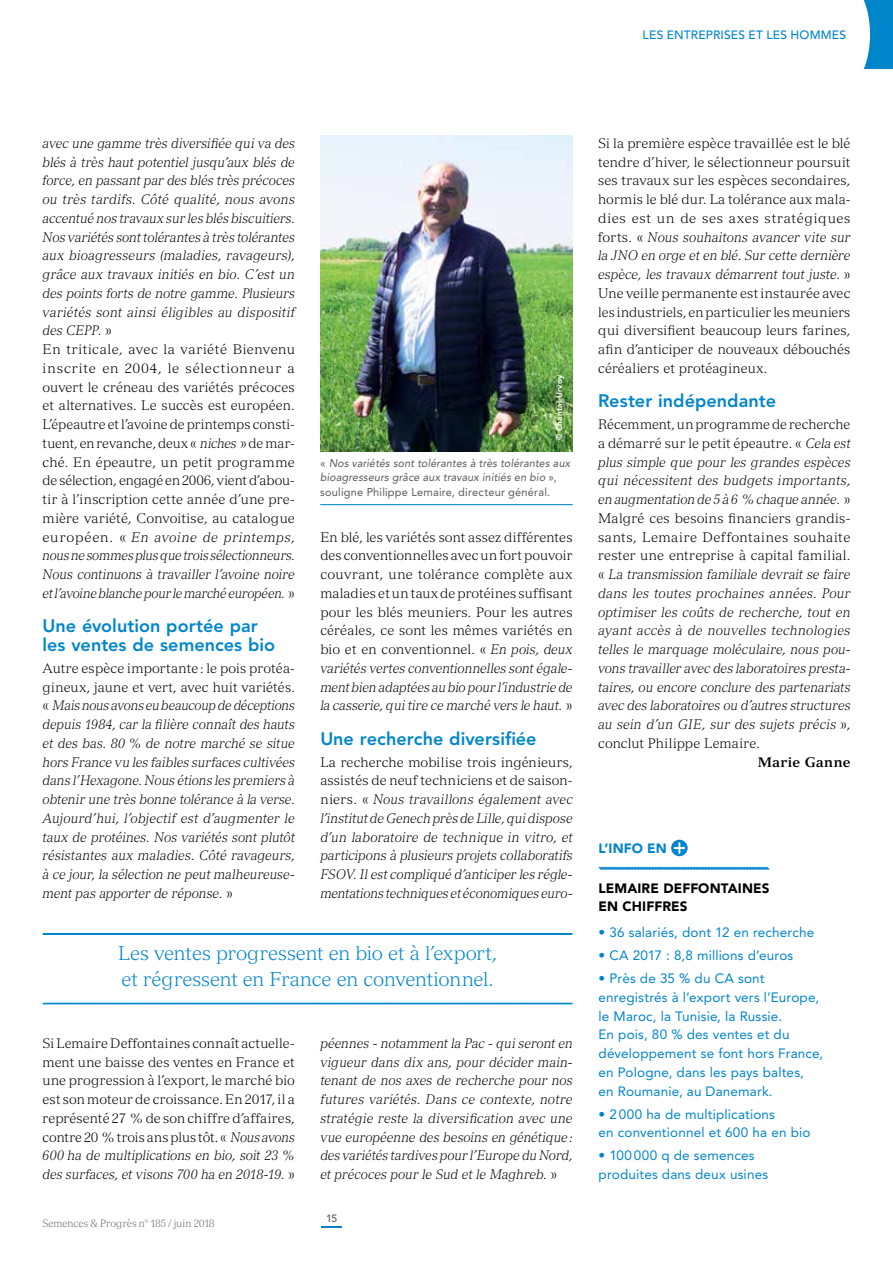
<style>
.page{position:relative;width:893px;height:1263px;background:#fff}
.page>*{position:absolute;margin:0;border:0;box-sizing:border-box;transform-origin:0 0}
.t1{font:300 19.5px/25.5px "Versailles LT Std";letter-spacing:-.005em;color:#0085cb}
.t2{font:800 18px/18.8px "Avenir LT Std";color:#0085cb}
.t3{font:italic 300 13.5px/18.8px "Versailles LT Std";letter-spacing:.01em;color:#000;scale:.95 1}
.t4{font:300 13.5px/18.8px "Versailles LT Std";letter-spacing:.01em;color:#000;text-align:justify}
.t5{font:italic 300 13.5px/18.8px "Versailles LT Std";letter-spacing:.01em;color:#000;text-align:justify;scale:.94 1}
.t6{font:italic 300 13.5px/18.8px "Versailles LT Std";letter-spacing:.01em;color:#000;text-align:justify;scale:.96 1}
.t7{font:13.5px/18.8px "Avenir LT Std";letter-spacing:.01em;color:#0085cb}
.t8{font:italic 300 13.5px "Versailles LT Std";letter-spacing:.03em;color:#000}
.t9{font:italic 300 13.5px "Versailles LT Std";letter-spacing:.03em;color:#000;scale:.96 1}
.t10{font:italic 300 13.5px "Versailles LT Std";letter-spacing:.01em;color:#000}
.t11{font:300 13.5px "Versailles LT Std";letter-spacing:.03em;color:#000}
.t12{font:900 13.5px/18.8px "Avenir LT Std";letter-spacing:.01em;color:#000}
.t13{font:700 13.5px "Versailles LT Std";letter-spacing:.02em;color:#000}
.t14{font:900 13.5px "Avenir LT Std";letter-spacing:.01em;color:#0085cb}
.t15{font:500 12px "Avenir LT Std";letter-spacing:.015em;color:#0085cb}
.t16{font:italic 11.25px/14.2px "Avenir LT Std";letter-spacing:.015em;color:#58595b;scale:.95 1}
.t17{font:300 10.5px "Versailles LT Std";letter-spacing:-.005em;color:#6d6e71;scale:.96 1}
.t18{font:500 10.5px "Avenir LT Std";color:#58595b}
.t19{font:800 8.25px "Avenir LT Std";letter-spacing:.03em;color:#fff}
.s1{font-style:normal}
.s2{font-style:italic}
</style>
<div class="page">
<svg style="left:864px;top:0;width:29px;height:69px;background:#2395d2"></svg>
<hr style="left:322px;top:1226px;width:20px;height:2px;background:#0085cb">
<hr style="left:320px;top:504px;width:253px;height:1px;background:#0085cb">
<svg style="left:598px;top:866px;width:172px;height:4px"></svg>
<svg style="left:671px;top:840px;width:17px;height:16px"></svg>
<svg style="left:674px;top:843px;width:10px;height:10px"></svg>
<img style="left:320px;top:136px;width:253px;height:315px">
<svg style="left:42px;top:933px;width:531px;height:2px"></svg>
<svg style="left:42px;top:1002px;width:531px;height:2px"></svg>
<p class="t15" style="left:643px;top:28px;width:205px">LES ENTREPRISES ET LES HOMMES</p>
<p class="t3" style="left:43px;top:134px;width:267px">avec une gamme très diversifiée qui va des blés à très haut potentiel jusqu’aux blés de force, en passant par des blés très précoces ou très tardifs. Côté qualité, nous avons accentué nos travaux sur les blés biscuitiers.<br>Nos variétés sont tolérantes à très tolérantes aux bioagresseurs (maladies, ravageurs), grâce aux travaux initiés en bio. C’est un des points forts de notre gamme. Plusieurs variétés sont ainsi éligibles au dispositif des CEPP. <span class="s1">»<br>En triticale, avec la variété Bienvenu inscrite en 2004, le sélectionneur a ouvert le créneau des variétés précoces et alternatives. Le succès est européen.<br>L’épeautre et l’avoine de printemps consti&shy;tuent, en revanche, deux «</span> niches <span class="s1">» de mar&shy;ché. En épeautre, un petit programme de sélection, engagé en 2006, vient d’abou&shy;tir à l’inscription cette année d’une pre&shy;mière variété, Convoitise, au catalogue européen. «</span> En avoine de printemps, nous ne sommes plus que trois sélectionneurs.<br>Nous continuons à travailler l’avoine noire et l’avoine blanche pour le marché européen. <span class="s1">»</span></p>
<p class="t2" style="left:43px;top:617px;width:234px">Une évolution portée par les ventes de semences bio</p>
<p class="t5" style="left:43px;top:659px;width:270px"><span class="s1">Autre espèce importante: le pois protéa&shy;gineux, jaune et vert, avec huit variétés. «</span> Mais nous avons eu beaucoup de déceptions depuis 1984, car la filière connaît des hauts et des bas. 80 % de notre marché se situe hors France vu les faibles surfaces cultivées dans l’Hexagone. Nous étions les premiers à obtenir une très bonne tolérance à la verse.<br>Aujourd’hui, l’objectif est d’augmenter le taux de protéines. Nos variétés sont plutôt résistantes aux maladies. Côté ravageurs, à ce jour, la sélection ne peut malheureuse&shy;ment pas apporter de réponse. <span class="s1">»</span></p>
<p class="t19" style="left:554px;top:440px;width:67px;rotate:-90deg">© Chantal Urvoy</p>
<p class="t16" style="left:320px;top:456px;width:264px"><span class="s1">«</span> Nos variétés sont tolérantes à très tolérantes aux bioagresseurs grâce aux travaux initiés en bio <span class="s1">», souligne Philippe Lemaire, directeur général.</span></p>
<p class="t4" style="left:320px;top:527px;width:254px">En blé, les variétés sont assez différentes des conventionnelles avec un fort pouvoir couvrant, une tolérance complète aux maladies et un taux de protéines suffisant pour les blés meuniers. Pour les autres céréales, ce sont les mêmes variétés en bio et en conventionnel. « <span class="s2">En pois, deux variétés vertes conventionnelles sont égale&shy;ment bien adaptées au bio pour l’industrie de la casserie, qui tire ce marché vers le haut.</span> »</p>
<p class="t2" style="left:320px;top:729px;width:218px">Une recherche diversifiée</p>
<p class="t6" style="left:320px;top:752px;width:264px"><span class="s1">La recherche mobilise trois ingénieurs, assistés de neuf techniciens et de saison&shy;niers. «</span> Nous travaillons également avec l’institut de Genech près de Lille, qui dispose d’un laboratoire de technique in vitro, et participons à plusieurs projets collaboratifs FSOV. Il est compliqué d’anticiper les régle&shy;mentations techniques et économiques euro-</p>
<p class="t1" style="left:118px;top:941px;width:381px">Les ventes progressent en bio et à l’export, et régressent en France en conventionnel.</p>
<p class="t4" style="left:43px;top:1034px;width:254px">Si Lemaire Deffontaines connaît actuelle&shy;ment une baisse des ventes en France et une progression à l’export, le marché bio est son moteur de croissance. En 2017, il a représenté 27 % de son chiffre d’affaires, contre 20 % trois ans plus tôt. « <span class="s2">Nous avons 600 ha de multiplications en bio, soit 23 % des surfaces, et visons 700 ha en 2018-19.</span> »</p>
<p class="t17" style="left:43px;top:1217px;width:181px">Semences &amp; Progrès n° 185 / juin 2018</p>
<p class="t3" style="left:320px;top:1034px;width:267px;text-align:justify">péennes - notamment la Pac - qui seront en vigueur dans dix ans, pour décider main&shy;tenant de nos axes de recherche pour nos futures variétés. Dans ce contexte, notre stratégie reste la diversification avec une vue européenne des besoins en génétique: des variétés tardives pour l’Europe du Nord, et précoces pour le Sud et le Maghreb. <span class="s1">»</span></p>
<p class="t18" style="left:326px;top:1213px;width:13px">15</p>
<p class="t4" style="left:598px;top:134px;width:254px">Si la première espèce travaillée est le blé tendre d’hiver, le sélectionneur poursuit ses travaux sur les espèces secondaires, hormis le blé dur. La tolérance aux mala&shy;dies est un de ses axes stratégiques forts. « <span class="s2">Nous souhaitons avancer vite sur la JNO en orge et en blé. Sur cette dernière espèce, les travaux démarrent tout juste.</span> » Une veille permanente est instaurée avec les industriels, en particulier les meuniers qui diversifient beaucoup leurs farines, afin d’anticiper de nouveaux débouchés céréaliers et protéagineux.</p>
<p class="t2" style="left:598px;top:392px;width:179px">Rester indépendante</p>
<p class="t4" style="left:598px;top:415px;width:254px">Récemment, un programme de recherche</p>
<p class="t4" style="left:598px;top:434px;width:254px">a démarré sur le petit épeautre. « <span class="s2">Cela est</span></p>
<p class="t3" style="left:598px;top:452px;width:267px">plus simple que pour les grandes espèces</p>
<p class="t8" style="left:598px;top:472px;width:254px">qui nécessitent des budgets importants,</p>
<p class="t3" style="left:598px;top:490px;width:267px">en augmentation de 5 à 6 % chaque année. <span class="s1">»</span></p>
<p class="t4" style="left:598px;top:509px;width:254px">Malgré ces besoins financiers grandis-</p>
<p class="t11" style="left:598px;top:529px;width:254px">sants, Lemaire Deffontaines souhaite</p>
<p class="t4" style="left:598px;top:546px;width:254px">rester une entreprise à capital familial.</p>
<p class="t3" style="left:598px;top:565px;width:267px"><span class="s1">«</span> La transmission familiale devrait se faire</p>
<p class="t9" style="left:598px;top:585px;width:264px">dans les toutes prochaines années. Pour</p>
<p class="t6" style="left:598px;top:602px;width:264px">optimiser les coûts de recherche, tout en</p>
<p class="t10" style="left:598px;top:622px;width:254px">ayant accès à de nouvelles technologies</p>
<p class="t3" style="left:598px;top:640px;width:267px">telles le marquage moléculaire, nous pou-</p>
<p class="t3" style="left:598px;top:659px;width:267px">vons travailler avec des laboratoires presta-</p>
<p class="t3" style="left:598px;top:677px;width:267px">taires, ou encore conclure des partenariats</p>
<p class="t3" style="left:598px;top:696px;width:267px">avec des laboratoires ou d’autres structures</p>
<p class="t6" style="left:598px;top:715px;width:264px">au sein d’un GIE, sur des sujets précis <span class="s1">»,</span></p>
<p class="t4" style="left:598px;top:734px;width:163px">conclut Philippe Lemaire.</p>
<p class="t13" style="left:758px;top:754px;width:94px">Marie Ganne</p>
<p class="t14" style="left:599px;top:840px;width:70px">L’INFO EN</p>
<p class="t12" style="left:599px;top:878px;width:172px">LEMAIRE DEFFONTAINES<br>EN CHIFFRES</p>
<p class="t7" style="left:599px;top:923px;width:217px">• 36 salariés, dont 12 en recherche</p>
<p class="t7" style="left:599px;top:946px;width:196px">• CA 2017 : 8,8 millions d’euros</p>
<p class="t7" style="left:599px;top:969px;width:226px">• Près de 35 % du CA sont enregistrés à l’export vers l’Europe, le Maroc, la Tunisie, la Russie.<br>En pois, 80 % des ventes et du développement se font hors France, en Pologne, dans les pays baltes,<br>en Roumanie, au Danemark.</p>
<p class="t7" style="left:599px;top:1105px;width:213px">• 2000 ha de multiplications<br>en conventionnel et 600 ha en bio</p>
<p class="t7" style="left:599px;top:1146px;width:171px">• 100000 q de semences produites dans deux usines</p>
</div>
